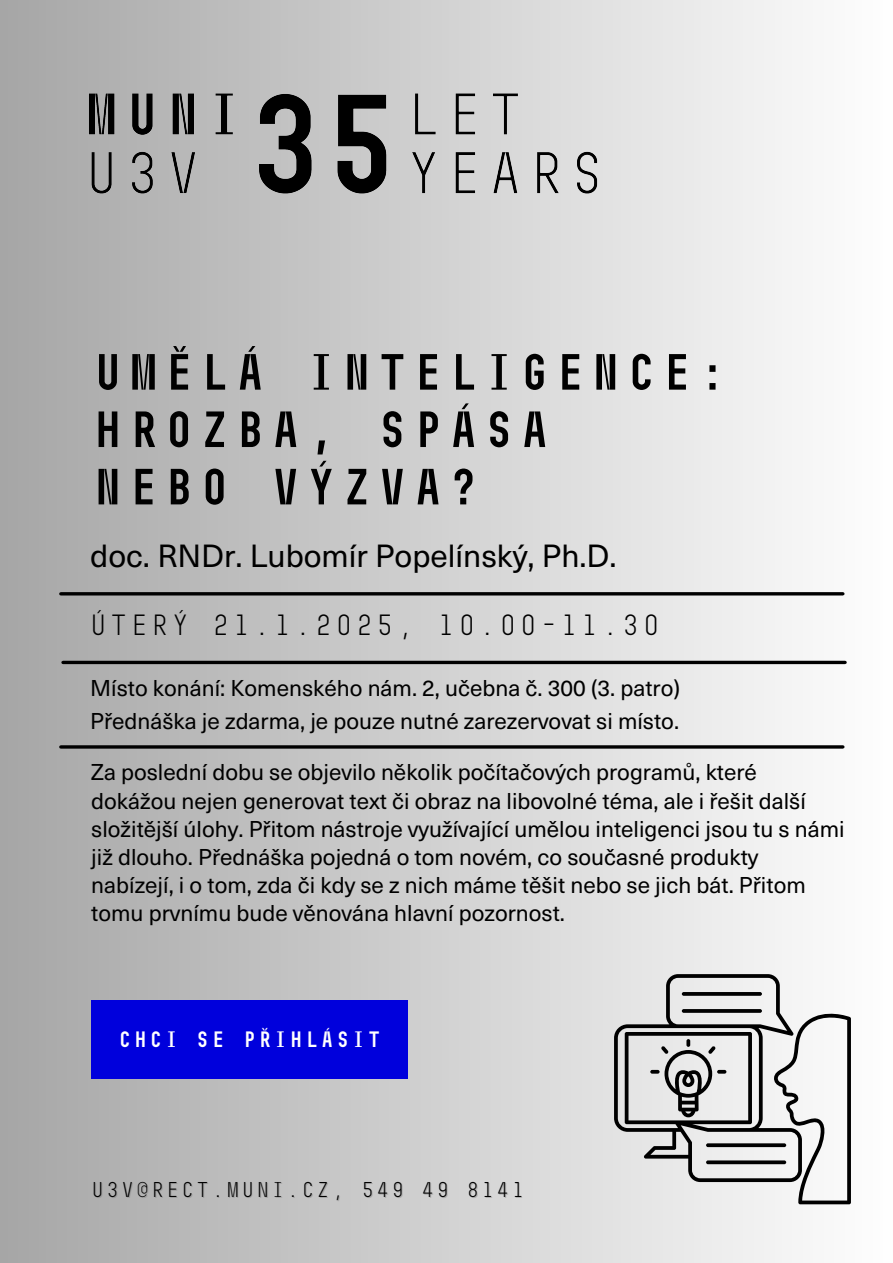
<style>
.page{position:relative;width:893px;height:1263px;background:#fff}
.page>*{position:absolute;margin:0;border:0;box-sizing:border-box;transform-origin:0 0}
.t1{font:700 50.78px/57.4px "Muni";color:#000}
.t2{font:31.5px "Neue Haas Unica Pro";color:#000}
.t3{font:29.25px "Muni";color:#000}
.t4{font:22.5px/28.1px "Neue Haas Unica Pro";color:#000}
.t5{font:700 22.27px "Muni";color:#fff}
.t6{font:21.45px "Muni";color:#000}
</style>
<div class="page">
<div style="left:0;top:0;width:893px;height:1263px;background:linear-gradient(to right,#a5a5a6,#fefefe)"></div>
<hr style="left:63px;top:661px;width:782px;height:3px;background:#000">
<svg style="left:61px;top:745px;width:782px;height:4px;background:#202020"></svg>
<hr style="left:61px;top:592px;width:782px;height:3px;background:#000">
<svg style="left:614px;top:974px;width:237px;height:230px"></svg>
<img style="left:63px;top:67px;width:559px;height:152px">
<div style="left:91px;top:1000px;width:316px;height:78px;background:#0000dc"></div>
<h2 class="t1" style="left:90px;top:343px;width:641px">UMĚLÁ INTELIGENCE:<br>HROZBA, SPÁSA<br>NEBO VÝZVA?</h2>
<p class="t2" style="left:90px;top:530px;width:528px">doc. RNDr. Lubomír Popelínský, Ph.D.</p>
<p class="t3" style="left:88px;top:607px;width:575px">ÚTERÝ 21.1.2025, 10.00-11.30</p>
<h2 class="t4" style="left:90px;top:673px;width:591px">Místo konání: Komenského nám. 2, učebna č. 300 (3. patro)</h2>
<p class="t4" style="left:90px;top:705px;width:590px">Přednáška je zdarma, je pouze nutné zarezervovat si místo.</p>
<p class="t4" style="left:91px;top:757px;width:755px">Za poslední dobu se objevilo několik počítačových programů, které dokážou nejen generovat text či obraz na libovolné téma, ale i řešit další složitější úlohy. Přitom nástroje využívající umělou inteligenci jsou tu s námi již dlouho. Přednáška pojedná o tom novém, co současné produkty nabízejí, i o tom, zda či kdy se z nich máme těšit nebo se jich bát. Přitom tomu prvnímu bude věnována hlavní pozornost.</p>
<p class="t5" style="left:117px;top:1026px;width:266px">CHCI SE PŘIHLÁSIT</p>
<h1 class="t6" style="left:90px;top:1176px;width:437px">U3V@RECT.MUNI.CZ, 549 49 8141</h1>
</div>
